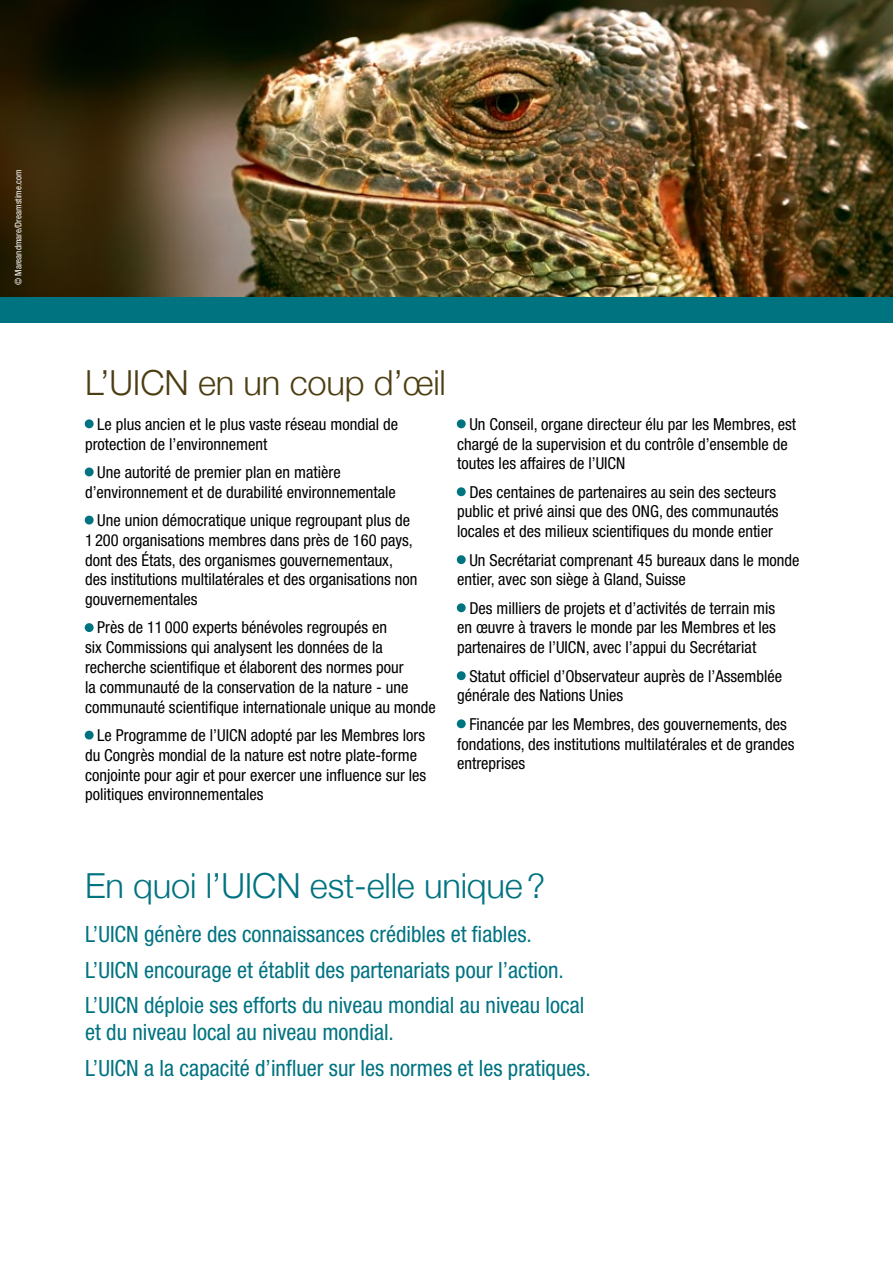
<style>
.page{position:relative;width:893px;height:1263px;background:#fff}
.page>*{position:absolute;margin:0;border:0;box-sizing:border-box;transform-origin:0 0}
.t1{font:300 34.5px "Helvetica Neue";letter-spacing:-.005em;color:#007381}
.t2{font:300 34.5px "Helvetica Neue";letter-spacing:-.005em;color:#4c3e12}
.t3{font:condensed 22.5px/35.5px "Helvetica Neue";color:#007381}
.t4{font:condensed 16.5px/19.8px "Helvetica Neue";color:#000}
.t5{font:condensed 9px "Helvetica Neue";color:#fff}
.s1{color:#007381}
</style>
<div class="page">
<img style="left:0;top:0;width:893px;height:298px">
<div style="left:85px;top:419px;width:9px;height:9px;border:3px solid #007381;border-radius:50%"></div>
<div style="left:85px;top:467px;width:9px;height:9px;border:3px solid #007381;border-radius:50%"></div>
<div style="left:85px;top:516px;width:9px;height:8px;border:3px solid #007381;border-radius:50%"></div>
<div style="left:85px;top:623px;width:9px;height:9px;border:3px solid #007381;border-radius:50%"></div>
<div style="left:85px;top:731px;width:9px;height:8px;border:3px solid #007381;border-radius:50%"></div>
<div style="left:457px;top:419px;width:9px;height:9px;border:3px solid #007381;border-radius:50%"></div>
<div style="left:457px;top:487px;width:9px;height:9px;border:3px solid #007381;border-radius:50%"></div>
<div style="left:457px;top:555px;width:9px;height:9px;border:3px solid #007381;border-radius:50%"></div>
<div style="left:457px;top:603px;width:9px;height:9px;border:3px solid #007381;border-radius:50%"></div>
<div style="left:457px;top:671px;width:9px;height:9px;border:3px solid #007381;border-radius:50%"></div>
<div style="left:457px;top:719px;width:9px;height:9px;border:3px solid #007381;border-radius:50%"></div>
<div style="left:0;top:298px;width:893px;height:25px;background:#007381"></div>
<p class="t5" style="left:13px;top:285px;width:117px;rotate:-90deg">© Mareandmare/Dreamstime.com</p>
<h1 class="t2" style="left:85px;top:361px;width:362px">L’UICN en un coup d’œil</h1>
<p class="t4" style="left:85px;top:414px;width:314px"><span class="s1">•</span> Le plus ancien et le plus vaste réseau mondial de protection de l’environnement</p>
<p class="t4" style="left:85px;top:462px;width:312px"><span class="s1">•</span> Une autorité de premier plan en matière d’environnement et de durabilité environnementale</p>
<p class="t4" style="left:85px;top:510px;width:334px"><span class="s1">•</span> Une union démocratique unique regroupant plus de 1 200 organisations membres dans près de 160 pays, dont des États, des organismes gouvernementaux, des institutions multilatérales et des organisations non gouvernementales</p>
<p class="t4" style="left:85px;top:618px;width:352px"><span class="s1">•</span> Près de 11 000 experts bénévoles regroupés en<br>six Commissions qui analysent les données de la recherche scientifique et élaborent des normes pour<br>la communauté de la conservation de la nature - une communauté scientifique internationale unique au monde</p>
<p class="t4" style="left:85px;top:725px;width:343px"><span class="s1">•</span> Le Programme de l’UICN adopté par les Membres lors du Congrès mondial de la nature est notre plate-forme conjointe pour agir et pour exercer une influence sur les politiques environnementales</p>
<p class="t4" style="left:457px;top:414px;width:340px"><span class="s1">•</span> Un Conseil, organe directeur élu par les Membres, est chargé de la supervision et du contrôle d’ensemble de toutes les affaires de l’UICN</p>
<p class="t4" style="left:457px;top:482px;width:323px"><span class="s1">•</span> Des centaines de partenaires au sein des secteurs public et privé ainsi que des ONG, des communautés locales et des milieux scientifiques du monde entier</p>
<p class="t4" style="left:457px;top:550px;width:344px"><span class="s1">•</span> Un Secrétariat comprenant 45 bureaux dans le monde entier, avec son siège à Gland, Suisse</p>
<p class="t4" style="left:457px;top:598px;width:320px;text-align:justify"><span class="s1">•</span> Des milliers de projets et d’activités de terrain mis en œuvre à travers le monde par les Membres et les partenaires de l’UICN, avec l’appui du Secrétariat</p>
<p class="t4" style="left:457px;top:666px;width:326px"><span class="s1">•</span> Statut officiel d’Observateur auprès de l’Assemblée générale des Nations Unies</p>
<p class="t4" style="left:457px;top:714px;width:339px"><span class="s1">•</span> Financée par les Membres, des gouvernements, des fondations, des institutions multilatérales et de grandes entreprises</p>
<h1 class="t1" style="left:85px;top:865px;width:462px">En quoi l’UICN est-elle unique?</h1>
<h2 class="t3" style="left:85px;top:916px;width:501px">L’UICN génère des connaissances crédibles et fiables.<br>L’UICN encourage et établit des partenariats pour l’action.<br>L’UICN déploie ses efforts du niveau mondial au niveau local</h2>
<h2 class="t3" style="left:85px;top:1014px;width:507px">et du niveau local au niveau mondial.<br>L’UICN a la capacité d’influer sur les normes et les pratiques.</h2>
</div>
